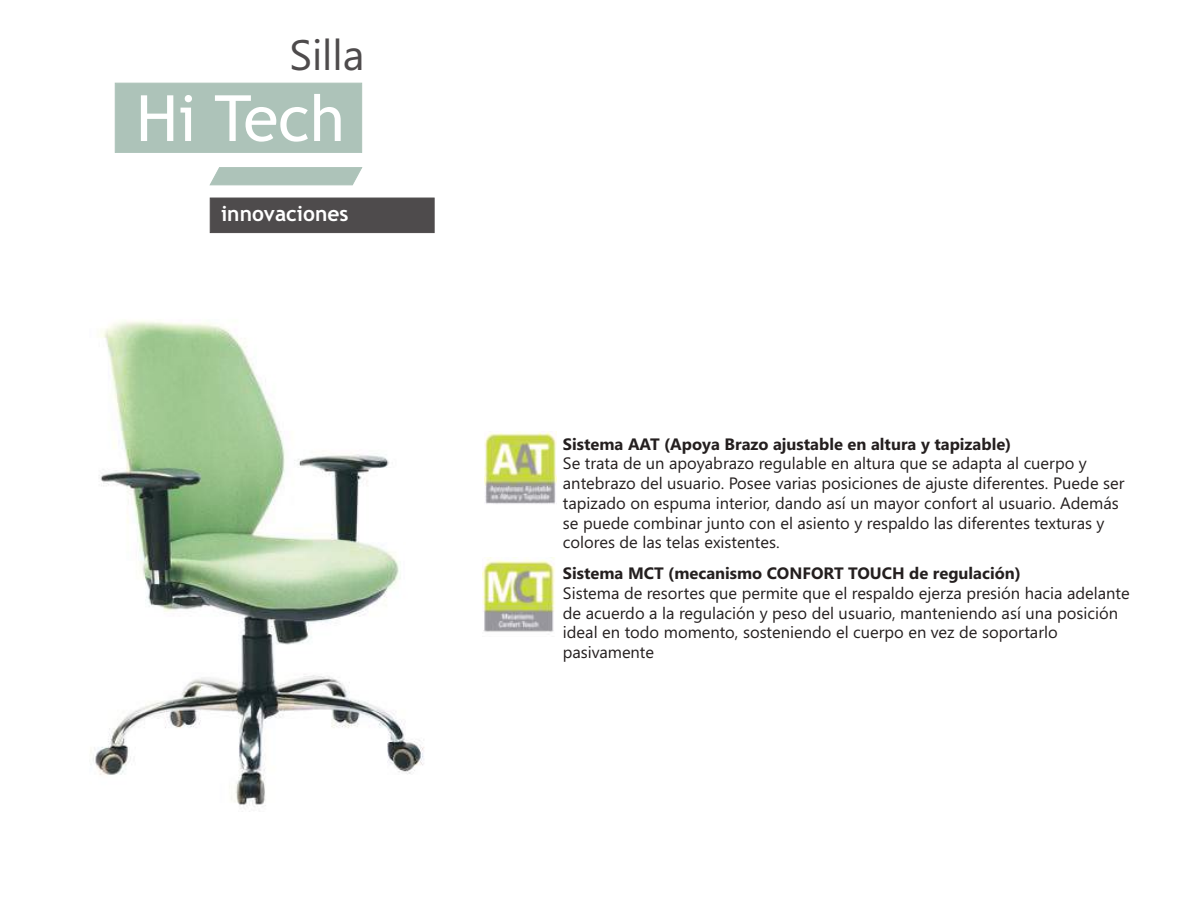
<style>
.page{position:relative;width:1188px;height:918px;background:#fff}
.page>*{position:absolute;margin:0;border:0;box-sizing:border-box;transform-origin:0 0}
.t1{font:63.9px "Trebuchet MS";color:#fff}
.t2{font:42.6px "Segoe UI";color:#4e4b4c}
.t3{font:700 21px "Trebuchet MS";color:#fff}
.t4{font:16.5px/19.8px "Segoe UI";color:#241f1f}
.t5{font:700 16.5px "Segoe UI";color:#241f1f}
</style>
<div class="page">
<img style="left:484px;top:431px;width:72px;height:73px">
<img style="left:482px;top:558px;width:73px;height:74px">
<div style="left:210px;top:198px;width:224px;height:35px;background:#4e4b4c"></div>
<div style="left:115px;top:83px;width:247px;height:70px;background:#adc3b9"></div>
<div style="left:210px;top:167px;width:152px;height:18px;background:#adc3b9"></div>
<img style="left:93px;top:320px;width:332px;height:492px">
<h2 class="t2" style="left:289px;top:39px;width:77px">Silla</h2>
<h1 class="t1" style="left:136px;top:94px;width:210px">Hi Tech</h1>
<p class="t3" style="left:221px;top:205px;width:129px">innovaciones</p>
<p class="t5" style="left:563px;top:438px;width:450px">Sistema AAT (Apoya Brazo ajustable en altura y tapizable)</p>
<p class="t4" style="left:563px;top:455px;width:563px">Se trata de un apoyabrazo regulable en altura que se adapta al cuerpo y antebrazo del usuario. Posee varias posiciones de ajuste diferentes. Puede ser tapizado on espuma interior, dando así un mayor confort al usuario. Además se puede combinar junto con el asiento y respaldo las diferentes texturas y colores de las telas existentes.</p>
<p class="t5" style="left:563px;top:567px;width:460px">Sistema MCT (mecanismo CONFORT TOUCH de regulación)</p>
<p class="t4" style="left:563px;top:585px;width:568px">Sistema de resortes que permite que el respaldo ejerza presión hacia adelante de acuerdo a la regulación y peso del usuario, manteniendo así una posición ideal en todo momento, sosteniendo el cuerpo en vez de soportarlo pasivamente</p>
</div>
